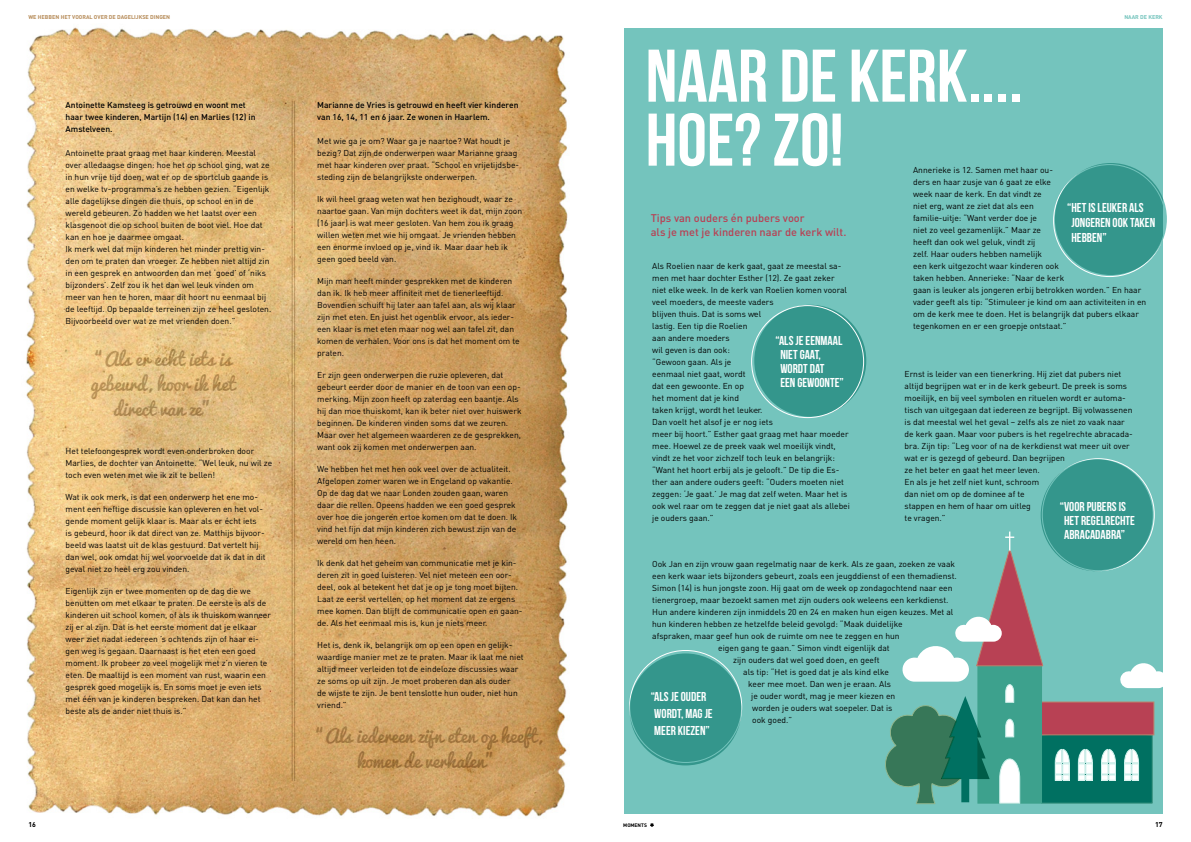
<style>
.page{position:relative;width:1191px;height:842px;background:#fff}
.page>*{position:absolute;margin:0;border:0;box-sizing:border-box;transform-origin:0 0}
.t1{font:74.4px/64px "Bebas Neue";color:#fff}
.t2{font:18px/25px "Pacifico";color:#8a7344;text-align:center}
.t3{font:12.9px/13.9px "Bebas Neue";color:#fff}
.t4{font:500 11px/14px "DIN";color:#b84154}
.t5{font:8.5px/12px "DIN";color:#000}
.t6{font:500 8.5px/12px "DIN";color:#000}
.t7{font:700 7px "DIN";color:#000}
.t8{font:700 5.5px "DIN";color:#b68b58}
.t9{font:700 5.5px "DIN";color:#74c4bd}
.t10{font:700 5px "DIN";color:#000}
</style>
<div class="page">
<svg style="left:650px;top:823px;width:4px;height:4px"></svg>
<div style="left:624px;top:28px;width:538px;height:786px;background:#74c4bd"></div>
<img style="left:25px;top:27px;width:544px;height:790px">
<hr style="left:292px;top:101px;width:1px;height:680px;background:#8a7344">
<hr style="left:294px;top:101px;width:1px;height:680px;background:#8a7344">
<svg style="left:885px;top:531px;width:278px;height:273px"></svg>
<div style="left:754px;top:305px;width:112px;height:112px;background:#34968c;border-radius:50%"></div>
<div style="left:1040px;top:459px;width:112px;height:112px;background:#34968c;border-radius:50%"></div>
<div style="left:1054px;top:163px;width:112px;height:112px;background:#34968c;border-radius:50%"></div>
<div style="left:629px;top:653px;width:112px;height:112px;background:#34968c;border-radius:50%"></div>
<p class="t8" style="left:28px;top:13px;width:143px">WE HEBBEN HET VOORAL OVER DE DAGELIJKSE DINGEN</p>
<p class="t6" style="left:66px;top:99px;width:192px">Antoinette Kamsteeg is getrouwd en woont met haar twee kinderen, Martijn (14) en Marlies (12) in<br>Amstelveen.</p>
<p class="t5" style="left:66px;top:147px;width:207px">Antoinette praat graag met haar kinderen. Meestal over alledaagse dingen: hoe het op school ging, wat ze in hun vrije tijd doen, wat er op de sportclub gaande is en welke tv-programma’s ze hebben gezien. “Eigenlijk alle dagelijkse dingen die thuis, op school en in de wereld gebeuren. Zo hadden we het laatst over een klasgenoot die op school buiten de boot viel. Hoe dat kan en hoe je daarmee omgaat.<br>Ik merk wel dat mijn kinderen het minder prettig vin&shy;den om te praten dan vroeger. Ze hebben niet altijd zin in een gesprek en antwoorden dan met ‘goed’ of ‘niks bijzonders’. Zelf zou ik het dan wel leuk vinden om meer van hen te horen, maar dit hoort nu eenmaal bij de leeftijd. Op bepaalde terreinen zijn ze heel gesloten.<br>Bijvoorbeeld over wat ze met vrienden doen.”</p>
<h2 class="t2" style="left:91px;top:346px;width:145px">“Als er echt iets is gebeurd, hoor ik het direct van ze”</h2>
<p class="t5" style="left:66px;top:445px;width:208px">Het telefoongesprek wordt even onderbroken door<br>Marlies, de dochter van Antoinette. “Wel leuk, nu wil ze toch even weten met wie ik zit te bellen!</p>
<p class="t5" style="left:66px;top:491px;width:202px">Wat ik ook merk, is dat een onderwerp het ene mo&shy;ment een heftige discussie kan opleveren en het vol&shy;gende moment gelijk klaar is. Maar als er écht iets<br>is gebeurd, hoor ik dat direct van ze. Matthijs bijvoor&shy;beeld was laatst uit de klas gestuurd. Dat vertelt hij dan wel, ook omdat hij wel voorvoelde dat ik dat in dit geval niet zo heel erg zou vinden.</p>
<p class="t5" style="left:66px;top:585px;width:207px">Eigenlijk zijn er twee momenten op de dag die we benutten om met elkaar te praten. De eerste is als de kinderen uit school komen, of als ik thuiskom wanneer zij er al zijn. Dat is het eerste moment dat je elkaar weer ziet nadat iedereen ’s ochtends zijn of haar ei&shy;gen weg is gegaan. Daarnaast is het eten een goed moment. Ik probeer zo veel mogelijk met z’n vieren te eten. De maaltijd is een moment van rust, waarin een gesprek goed mogelijk is. En soms moet je even iets met één van je kinderen bespreken. Dat kan dan het beste als de ander niet thuis is.”</p>
<p class="t6" style="left:317px;top:99px;width:203px">Marianne de Vries is getrouwd en heeft vier kinderen van 16, 14, 11 en 6 jaar. Ze wonen in Haarlem.</p>
<p class="t5" style="left:317px;top:135px;width:203px">Met wie ga je om? Waar ga je naartoe? Wat houdt je bezig? Dat zijn de onderwerpen waar Marianne graag met haar kinderen over praat. “School en vrijetijdsbe&shy;steding zijn de belangrijkste onderwerpen.</p>
<p class="t5" style="left:317px;top:193px;width:206px">Ik wil heel graag weten wat hen bezighoudt, waar ze naartoe gaan. Van mijn dochters weet ik dat, mijn zoon (16 jaar) is wat meer gesloten. Van hem zou ik graag willen weten met wie hij omgaat. Je vrienden hebben een enorme invloed op je, vind ik. Maar daar heb ik geen goed beeld van.</p>
<p class="t5" style="left:317px;top:275px;width:204px">Mijn man heeft minder gesprekken met de kinderen dan ik. Ik heb meer affiniteit met de tienerleeftijd.<br>Bovendien schuift hij later aan tafel aan, als wij klaar zijn met eten. En juist het ogenblik ervoor, als ieder&shy;een klaar is met eten maar nog wel aan tafel zit, dan komen de verhalen. Voor ons is dat het moment om te praten.</p>
<p class="t5" style="left:317px;top:369px;width:206px">Er zijn geen onderwerpen die ruzie opleveren, dat gebeurt eerder door de manier en de toon van een op&shy;merking. Mijn zoon heeft op zaterdag een baantje. Als hij dan moe thuiskomt, kan ik beter niet over huiswerk beginnen. De kinderen vinden soms dat we zeuren.<br>Maar over het algemeen waarderen ze de gesprekken, want ook zij komen met onderwerpen aan.</p>
<p class="t5" style="left:317px;top:463px;width:201px">We hebben het met hen ook veel over de actualiteit.<br>Afgelopen zomer waren we in Engeland op vakantie.<br>Op de dag dat we naar Londen zouden gaan, waren daar die rellen. Opeens hadden we een goed gesprek over hoe die jongeren ertoe komen om dat te doen. Ik vind het fijn dat mijn kinderen zich bewust zijn van de wereld om hen heen.</p>
<p class="t5" style="left:317px;top:557px;width:207px">Ik denk dat het geheim van communicatie met je kin&shy;deren zit in goed luisteren. Vel niet meteen een oor&shy;deel, ook al betekent het dat je op je tong moet bijten.<br>Laat ze eerst vertellen, op het moment dat ze ergens mee komen. Dan blijft de communicatie open en gaan&shy;de. Als het eenmaal mis is, kun je niets meer.</p>
<p class="t5" style="left:317px;top:639px;width:208px">Het is, denk ik, belangrijk om op een open en gelijk&shy;waardige manier met ze te praten. Maar ik laat me niet altijd meer verleiden tot de eindeloze discussies waar ze soms op uit zijn. Je moet proberen dan als ouder<br>de wijste te zijn. Je bent tenslotte hun ouder, niet hun vriend.”</p>
<h2 class="t2" style="left:315px;top:723px;width:229px">“Als iedereen zijn eten op heeft, komen de verhalen”</h2>
<p class="t9" style="left:1124px;top:13px;width:40px">NAAR DE KERK</p>
<h1 class="t1" style="left:645px;top:44px;width:379px">NAAR DE KERK....<br>HOE? ZO!</h1>
<p class="t5" style="left:913px;top:164px;width:235px">Annerieke is 12. Samen met haar ou-<br>ders en haar zusje van 6 gaat ze elke<br>week naar de kerk. En dat vindt ze<br>niet erg, want ze ziet dat als een<br>familie-uitje: “Want verder doe je<br>niet zo veel gezamenlijk.” Maar ze<br>heeft dan ook wel geluk, vindt zij<br>zelf. Haar ouders hebben namelijk<br>een kerk uitgezocht waar kinderen ook<br>taken hebben. Annerieke: “Naar de kerk<br>gaan is leuker als jongeren erbij betrokken worden.” En haar vader geeft als tip: “Stimuleer je kind om aan activiteiten in en om de kerk mee te doen. Het is belangrijk dat pubers elkaar tegenkomen en er een groepje ontstaat.”</p>
<h3 class="t3" style="left:1071px;top:200px;width:85px;line-height:15px;text-indent:-4px">“HET IS LEUKER ALS<br>JONGEREN OOK TAKEN<br>HEBBEN”</h3>
<p class="t4" style="left:651px;top:210px;width:197px">Tips van ouders én pubers voor<br>als je met je kinderen naar de kerk wilt.</p>
<p class="t5" style="left:652px;top:260px;width:199px">Als Roelien naar de kerk gaat, gaat ze meestal sa&shy;men met haar dochter Esther (12). Ze gaat zeker niet elke week. In de kerk van Roelien komen vooral veel moeders, de meeste vaders<br>blijven thuis. Dat is soms wel<br>lastig. Een tip die Roelien<br>aan andere moeders<br>wil geven is dan ook:<br>“Gewoon gaan. Als je<br>eenmaal niet gaat, wordt<br>dat een gewoonte. En op<br>het moment dat je kind<br>taken krijgt, wordt het leuker.<br>Dan voelt het alsof je er nog iets<br>meer bij hoort.” Esther gaat graag met haar moeder mee. Hoewel ze de preek vaak wel moeilijk vindt, vindt ze het voor zichzelf toch leuk en belangrijk: “Want het hoort erbij als je gelooft.” De tip die Es&shy;ther aan andere ouders geeft: “Ouders moeten niet zeggen: ‘Je gaat.’ Je mag dat zelf weten. Maar het is ook wel raar om te zeggen dat je niet gaat als allebei je ouders gaan.”</p>
<p class="t5" style="left:652px;top:558px;width:304px">Ook Jan en zijn vrouw gaan regelmatig naar de kerk. Als ze gaan, zoeken ze vaak</p>
<p class="t5" style="left:652px;top:570px;width:306px">een kerk waar iets bijzonders gebeurt, zoals een jeugddienst of een themadienst.</p>
<p class="t5" style="left:652px;top:582px;width:302px">Simon (14) is hun jongste zoon. Hij gaat om de week op zondagochtend naar een</p>
<p class="t5" style="left:652px;top:594px;width:298px">tienergroep, maar bezoekt samen met zijn ouders ook weleens een kerkdienst.</p>
<p class="t5" style="left:652px;top:606px;width:303px">Hun andere kinderen zijn inmiddels 20 en 24 en maken hun eigen keuzes. Met al</p>
<p class="t5" style="left:652px;top:618px;width:252px">hun kinderen hebben ze hetzelfde beleid gevolgd: “Maak duidelijke</p>
<p class="t5" style="left:652px;top:630px;width:249px">afspraken, maar geef hun ook de ruimte om nee te zeggen en hun</p>
<p class="t5" style="left:718px;top:642px;width:173px">eigen gang te gaan.” Simon vindt eigenlijk dat</p>
<p class="t5" style="left:733px;top:654px;width:148px">zijn ouders dat wel goed doen, en geeft</p>
<p class="t5" style="left:743px;top:666px;width:147px">als tip: “Het is goed dat je als kind elke</p>
<p class="t5" style="left:748px;top:678px;width:144px">keer mee moet. Dan wen je eraan. Als</p>
<p class="t5" style="left:751px;top:690px;width:146px">je ouder wordt, mag je meer kiezen en</p>
<p class="t5" style="left:752px;top:702px;width:142px">worden je ouders wat soepeler. Dat is</p>
<p class="t5" style="left:752px;top:714px;width:41px">ook goed.”</p>
<h3 class="t3" style="left:780px;top:333px;width:65px;text-indent:-5px">“ALS JE EENMAAL<br>NIET GAAT,<br>WORDT DAT<br>EEN GEWOONTE”</h3>
<p class="t5" style="left:904px;top:368px;width:230px">Ernst is leider van een tienerkring. Hij ziet dat pubers niet altijd begrijpen wat er in de kerk gebeurt. De preek is soms moeilijk, en bij veel symbolen en rituelen wordt er automa&shy;tisch van uitgegaan dat iedereen ze begrijpt. Bij volwassenen is dat meestal wel het geval – zelfs als ze niet zo vaak naar de kerk gaan. Maar voor pubers is het regelrechte abracada&shy;bra. Zijn tip: “Leg voor of na de kerkdienst wat meer uit over wat er is gezegd of gebeurd. Dan begrijpen<br>ze het beter en gaat het meer leven.<br>En als je het zelf niet kunt, schroom<br>dan niet om op de dominee af te<br>stappen en hem of haar om uitleg<br>te vragen.”</p>
<h3 class="t3" style="left:1064px;top:499px;width:72px;text-indent:-4px">“VOOR PUBERS IS<br>HET REGELRECHTE<br>ABRACADABRA”</h3>
<h3 class="t3" style="left:651px;top:688px;width:63px;line-height:17px">“ALS JE OUDER<br>WORDT, MAG JE<br>MEER KIEZEN”</h3>
<p class="t7" style="left:28px;top:820px;width:9px">16</p>
<p class="t10" style="left:623px;top:822px;width:25px">MOMENTS</p>
<p class="t7" style="left:1155px;top:820px;width:9px">17</p>
</div>
